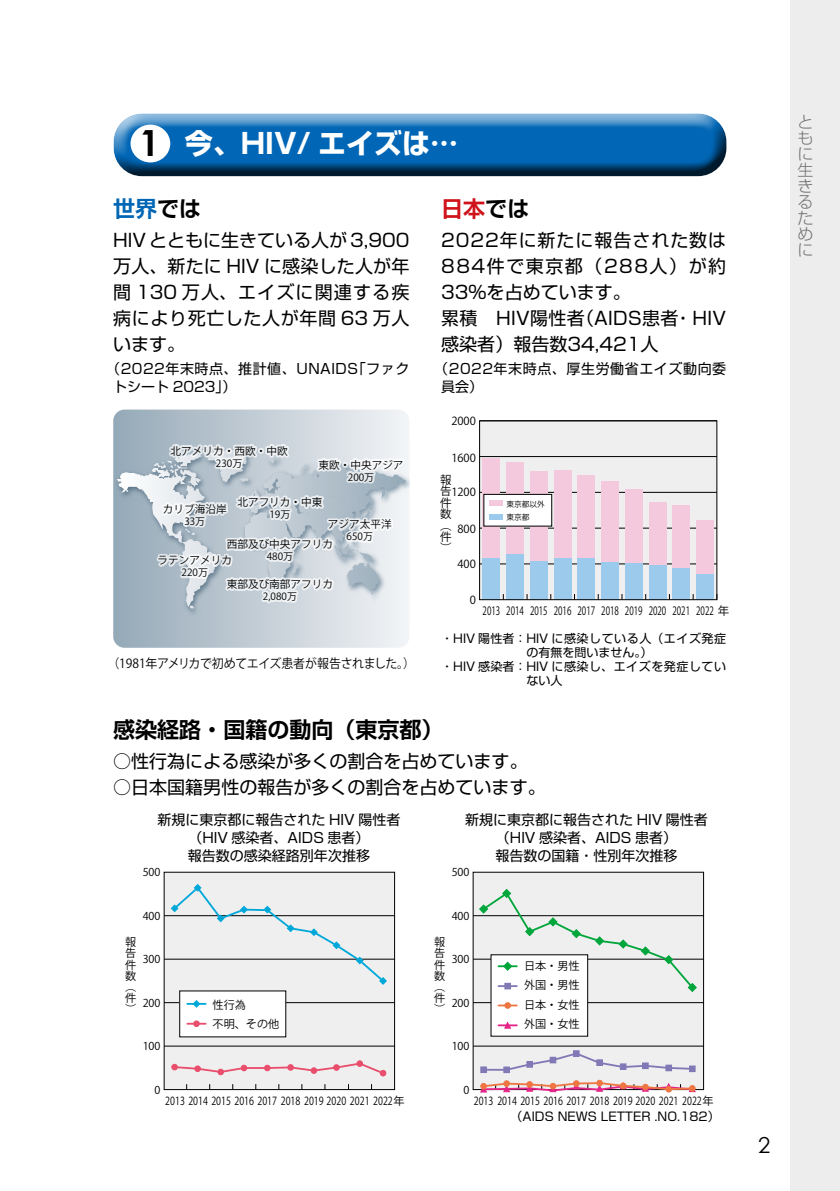
<style>
.page{position:relative;width:840px;height:1191px;background:#fff}
.page>*{position:absolute;margin:0;border:0;box-sizing:border-box;transform-origin:0 0}
.t1{font:700 28px "Shin Go Pr 5";color:#fff}
.t2{font:700 22px "Shin Go Pr 5 De";color:#000}
.t3{font:700 22px "Shin Go Pr 5 De";color:#0066b5}
.t4{font:700 22px "Shin Go Pr 5 De";color:#d0121b}
.t5{font:22px "Century Gothic";color:#000}
.t6{font:18px/26px "Shin Go Pr 5";letter-spacing:.01em;color:#000;text-align:justify}
.t7{font:300 16px/16px "Shin Go Pr 5";color:#727171;text-align:justify}
.t8{font:14px/18px "Shin Go Pr 5";color:#000;text-align:center}
.t9{font:14px/18px "Shin Go Pr 5";letter-spacing:.04em;color:#000}
.t10{font:12.6px "Koz Go Pro";letter-spacing:-.03em;color:#000;scale:.95 1}
.t11{font:12px "Shin Go Pr 5";letter-spacing:.045em;color:#000}
.t12{font:12px "Shin Go Pr 5";color:#000}
.t13{font:11.4px "Koz Go Pro";color:#000;scale:.7 1}
.t14{font:11.4px/11.4px "Koz Go Pro";color:#000}
.t15{font:11.2px "Koz Go Pro";color:#000;scale:.8 1}
.t16{font:11.2px/11.2px "Koz Go Pro";color:#000;text-align:justify}
.t17{font:10.8px "Koz Go Pro";color:#000}
.t18{font:10.6px "Koz Go Pro";color:#000}
.t19{font:10px "Koz Go Pro";color:#000}
.t20{font:7.6px/13.4px "Koz Go Pro";color:#000}
.s1{font-family:"Century Gothic";font-size:36px;color:#000}
.s2{color:#000}
.s3{font-size:11.4px}
</style>
<div class="page">
<div style="left:790px;top:0;width:49px;height:1191px;background:#ededed"></div>
<div style="left:98px;top:99px;width:635px;height:71px;background:#fff;opacity:.75"></div>
<div style="left:106px;top:119px;width:635px;height:58px;background:#000;opacity:.75"></div>
<div style="left:130px;top:125px;width:40px;height:37px;background:#fff;border-radius:50%"></div>
<div style="left:479px;top:421px;width:237px;height:178px;background:#efefef"></div>
<hr style="left:479px;top:492px;width:237px;height:1px;background:#000">
<hr style="left:479px;top:528px;width:237px;height:1px;background:#000">
<hr style="left:479px;top:456px;width:237px;height:1px;background:#000">
<hr style="left:479px;top:563px;width:237px;height:1px;background:#000">
<div style="left:482px;top:458px;width:17px;height:100px;background:#f4c8dd"></div>
<div style="left:482px;top:558px;width:17px;height:41px;background:#9bcaed"></div>
<div style="left:553px;top:558px;width:18px;height:41px;background:#9bcaed"></div>
<div style="left:553px;top:470px;width:18px;height:88px;background:#f4c8dd"></div>
<div style="left:577px;top:475px;width:17px;height:83px;background:#f4c8dd"></div>
<div style="left:577px;top:558px;width:17px;height:41px;background:#9bcaed"></div>
<div style="left:530px;top:560px;width:17px;height:39px;background:#9bcaed"></div>
<div style="left:530px;top:471px;width:17px;height:89px;background:#f4c8dd"></div>
<div style="left:506px;top:462px;width:17px;height:92px;background:#f4c8dd"></div>
<div style="left:506px;top:554px;width:17px;height:45px;background:#9bcaed"></div>
<div style="left:601px;top:482px;width:17px;height:80px;background:#f4c8dd"></div>
<div style="left:601px;top:562px;width:17px;height:37px;background:#9bcaed"></div>
<div style="left:625px;top:489px;width:17px;height:74px;background:#f4c8dd"></div>
<div style="left:625px;top:563px;width:17px;height:36px;background:#9bcaed"></div>
<div style="left:648px;top:502px;width:17px;height:63px;background:#f4c8dd"></div>
<div style="left:648px;top:565px;width:17px;height:34px;background:#9bcaed"></div>
<div style="left:672px;top:505px;width:17px;height:63px;background:#f4c8dd"></div>
<div style="left:672px;top:568px;width:17px;height:31px;background:#9bcaed"></div>
<div style="left:696px;top:520px;width:17px;height:54px;background:#f4c8dd"></div>
<div style="left:696px;top:574px;width:17px;height:25px;background:#9bcaed"></div>
<div style="left:479px;top:420px;width:237px;height:180px;border:1px solid #000"></div>
<div style="left:483px;top:494px;width:68px;height:32px;background:#fff"></div>
<div style="left:483px;top:494px;width:68px;height:32px;border:1px solid #000"></div>
<div style="left:488px;top:500px;width:14px;height:6px;background:#f4c8dd"></div>
<div style="left:488px;top:514px;width:14px;height:5px;background:#9bcaed"></div>
<div style="left:164px;top:872px;width:230px;height:217px;background:#efefef"></div>
<hr style="left:164px;top:915px;width:230px;height:1px;background:#000">
<div style="left:473px;top:872px;width:230px;height:217px;background:#efefef"></div>
<hr style="left:164px;top:958px;width:230px;height:1px;background:#000">
<hr style="left:164px;top:1002px;width:230px;height:1px;background:#000">
<hr style="left:164px;top:1045px;width:230px;height:1px;background:#000">
<hr style="left:473px;top:915px;width:230px;height:1px;background:#000">
<hr style="left:473px;top:958px;width:230px;height:1px;background:#000">
<hr style="left:473px;top:1002px;width:230px;height:1px;background:#000">
<hr style="left:473px;top:1045px;width:230px;height:1px;background:#000">
<div style="left:490px;top:954px;width:97px;height:82px;background:#fff"></div>
<svg style="left:498px;top:1022px;width:18px;height:6px"></svg>
<svg style="left:498px;top:1002px;width:18px;height:6px"></svg>
<div style="left:180px;top:991px;width:105px;height:45px;background:#fff"></div>
<svg style="left:187px;top:1020px;width:18px;height:6px"></svg>
<svg style="left:187px;top:1000px;width:18px;height:7px"></svg>
<svg style="left:478px;top:889px;width:218px;height:103px"></svg>
<svg style="left:480px;top:1050px;width:215px;height:22px"></svg>
<svg style="left:170px;top:884px;width:217px;height:101px"></svg>
<svg style="left:171px;top:1060px;width:215px;height:16px"></svg>
<svg style="left:480px;top:1080px;width:215px;height:12px"></svg>
<svg style="left:113px;top:409px;width:296px;height:239px;background:#c5cfd7"></svg>
<img style="left:113px;top:444px;width:296px;height:174px">
<svg style="left:117px;top:443px;width:288px;height:165px;background:#c7d1d9"></svg>
<h1 class="t1" style="left:139px;top:121px;width:320px"><span class="s1">1</span> 今、HIV/ エイズは…</h1>
<p class="t3" style="left:113px;top:190px;width:89px">世界<span class="s2">では</span></p>
<p class="t6" style="left:113px;top:226px;width:297px">HIV とともに生きている人が 3,900万人、新たに HIV に感染した人が年間 130 万人、エイズに関連する疾病により死亡した人が年間 63 万人います。</p>
<p class="t9" style="left:113px;top:358px;width:297px;text-indent:-7px">（2022年末時点、推計値、UNAIDS「ファクトシート 2023」）</p>
<p class="t18" style="left:170px;top:444px;width:118px">北アメリカ・西欧・中欧</p>
<p class="t19" style="left:216px;top:457px;width:28px">230万</p>
<p class="t18" style="left:163px;top:502px;width:65px">カリブ海沿岸</p>
<p class="t19" style="left:184px;top:514px;width:22px">33万</p>
<p class="t18" style="left:157px;top:553px;width:76px">ラテンアメリカ</p>
<p class="t19" style="left:181px;top:566px;width:28px">220万</p>
<p class="t18" style="left:318px;top:458px;width:87px">東欧・中央アジア</p>
<p class="t19" style="left:347px;top:470px;width:28px">200万</p>
<p class="t18" style="left:237px;top:495px;width:87px">北アフリカ・中東</p>
<p class="t19" style="left:269px;top:508px;width:22px">19万</p>
<p class="t18" style="left:327px;top:517px;width:65px">アジア太平洋</p>
<p class="t19" style="left:346px;top:530px;width:28px">650万</p>
<p class="t18" style="left:226px;top:537px;width:108px">西部及び中央アフリカ</p>
<p class="t19" style="left:266px;top:550px;width:28px">480万</p>
<p class="t18" style="left:226px;top:577px;width:108px">東部及び南部アフリカ</p>
<p class="t19" style="left:263px;top:590px;width:35px">2,080万</p>
<p class="t10" style="left:107px;top:655px;width:325px">（1981年アメリカで初めてエイズ患者が報告されました。）</p>
<p class="t4" style="left:441px;top:190px;width:89px">日本<span class="s2">では</span></p>
<p class="t6" style="left:441px;top:226px;width:286px;text-align:left">2022年に新たに報告された数は<br>884件で東京都（288人）が約<br>33%を占めています。<br>累積　HIV陽性者（AIDS患者・HIV感染者）報告数34,421人</p>
<p class="t9" style="left:441px;top:358px;width:286px;text-indent:-7px">（2022年末時点、厚生労働省エイズ動向委員会）</p>
<p class="t16" style="left:451px;top:415px;width:26px">2000</p>
<p class="t16" style="left:451px;top:452px;width:26px">1600</p>
<p class="t14" style="left:440px;top:468px;width:13px;line-height:23px">報件</p>
<p class="t14" style="left:440px;top:508px;width:13px;text-align:justify">数（件）</p>
<p class="t16" style="left:440px;top:486px;width:37px"><span class="s3">告</span>1200</p>
<p class="t16" style="left:457px;top:523px;width:20px">800</p>
<p class="t16" style="left:457px;top:558px;width:20px">400</p>
<p class="t20" style="left:506px;top:497px;width:40px">東京都以外東京都</p>
<p class="t16" style="left:469px;top:594px;width:8px">0</p>
<p class="t13" style="left:482px;top:603px;width:61px">2013 2014</p>
<p class="t13" style="left:553px;top:603px;width:61px">2016 2017</p>
<p class="t13" style="left:601px;top:603px;width:184px">2018 2019 2020 2021 2022 年</p>
<p class="t13" style="left:529px;top:603px;width:27px">2015</p>
<p class="t11" style="left:441px;top:628px;width:286px">・HIV 陽性者：HIV に感染している人（エイズ発症</p>
<p class="t12" style="left:526px;top:642px;width:127px">の有無を問いません。）</p>
<p class="t11" style="left:441px;top:656px;width:286px">・HIV 感染者：HIV に感染し、エイズを発症してい</p>
<p class="t12" style="left:526px;top:670px;width:37px">ない人</p>
<p class="t2" style="left:113px;top:711px;width:332px">感染経路・国籍の動向（東京都）</p>
<p class="t6" style="left:113px;top:746px;width:416px">○性行為による感染が多くの割合を占めています。</p>
<p class="t6" style="left:113px;top:772px;width:434px">○日本国籍男性の報告が多くの割合を占めています。</p>
<p class="t8" style="left:157px;top:809px;width:244px">新規に東京都に報告された HIV 陽性者（HIV 感染者、AIDS 患者）<br>報告数の感染経路別年次推移</p>
<p class="t8" style="left:465px;top:809px;width:244px">新規に東京都に報告された HIV 陽性者（HIV 感染者、AIDS 患者）<br>報告数の国籍・性別年次推移</p>
<p class="t17" style="left:143px;top:865px;width:19px">500</p>
<p class="t17" style="left:451px;top:865px;width:19px">500</p>
<p class="t17" style="left:143px;top:909px;width:19px">400</p>
<p class="t17" style="left:451px;top:909px;width:19px">400</p>
<p class="t16" style="left:125px;top:937px;width:12px">報告件数（件）</p>
<p class="t17" style="left:143px;top:952px;width:19px">300</p>
<p class="t17" style="left:143px;top:995px;width:19px">200</p>
<p class="t16" style="left:212px;top:995px;width:68px;line-height:19.4px">性行為<br>不明、その他</p>
<p class="t16" style="left:434px;top:937px;width:12px">報告件数（件）</p>
<p class="t17" style="left:451px;top:952px;width:19px">300</p>
<p class="t17" style="left:451px;top:995px;width:19px">200</p>
<p class="t16" style="left:523px;top:956px;width:57px;line-height:19.4px">日本・男性外国・男性日本・女性外国・女性</p>
<p class="t17" style="left:143px;top:1039px;width:19px">100</p>
<p class="t17" style="left:451px;top:1039px;width:19px">100</p>
<p class="t17" style="left:154px;top:1082px;width:7px">0</p>
<p class="t17" style="left:463px;top:1082px;width:7px">0</p>
<p class="t15" style="left:165px;top:1093px;width:300px">2013 2014 2015 2016 2017 2018 2019 2020 2021 2022年</p>
<p class="t15" style="left:473px;top:1093px;width:301px">2013 2014 2015 2016 2017 2018 2019 2020 2021 2022年</p>
<p class="t12" style="left:510px;top:1106px;width:210px">（AIDS NEWS LETTER .NO.182）</p>
<p class="t7" style="left:797px;top:112px;width:17px">ともに生きるために</p>
<p class="t5" style="left:757px;top:1131px;width:14px">2</p>
</div>
